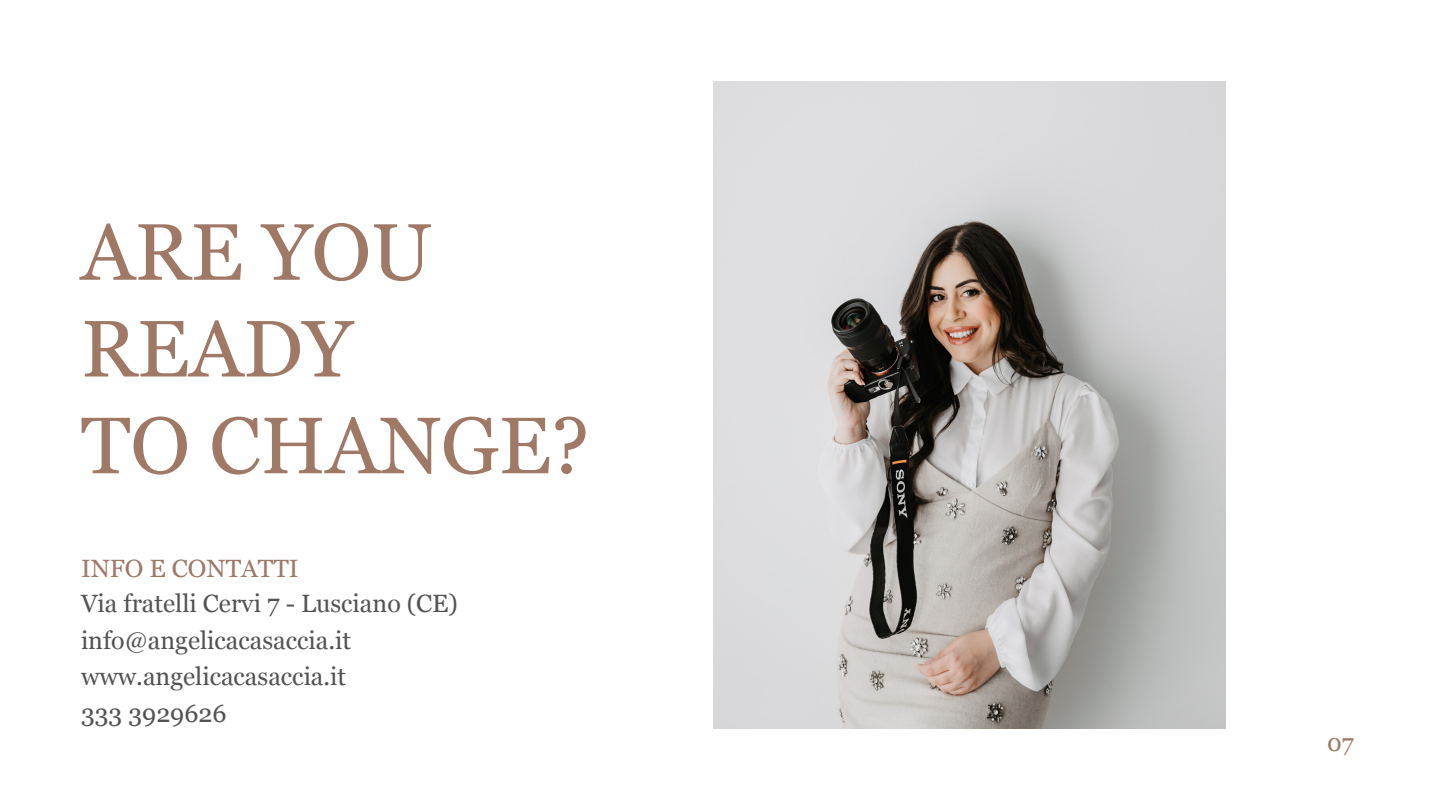
<style>
.page{position:relative;width:1440px;height:810px;background:#fff}
.page>*{position:absolute;margin:0;border:0;box-sizing:border-box;transform-origin:0 0}
.t1{font:80px/96.8px "Georgia";color:#9f7866}
.t2{font:25px/36.8px "Georgia";color:#535353}
.t3{font:25px "Georgia";color:#9f7866}
.t4{font:24px "Georgia";color:#9f7866}
</style>
<div class="page">
<img style="left:713px;top:81px;width:513px;height:648px">
<h1 class="t1" style="left:81px;top:203px;width:510px">ARE YOU<br>READY<br>TO CHANGE?</h1>
<p class="t3" style="left:81px;top:554px;width:219px">INFO E CONTATTI</p>
<p class="t2" style="left:81px;top:585px;width:378px">Via fratelli Cervi 7 - Lusciano (CE) info@angelicacasaccia.it www.angelicacasaccia.it<br>333 3929626</p>
<p class="t4" style="left:1327px;top:729px;width:28px">07</p>
</div>
